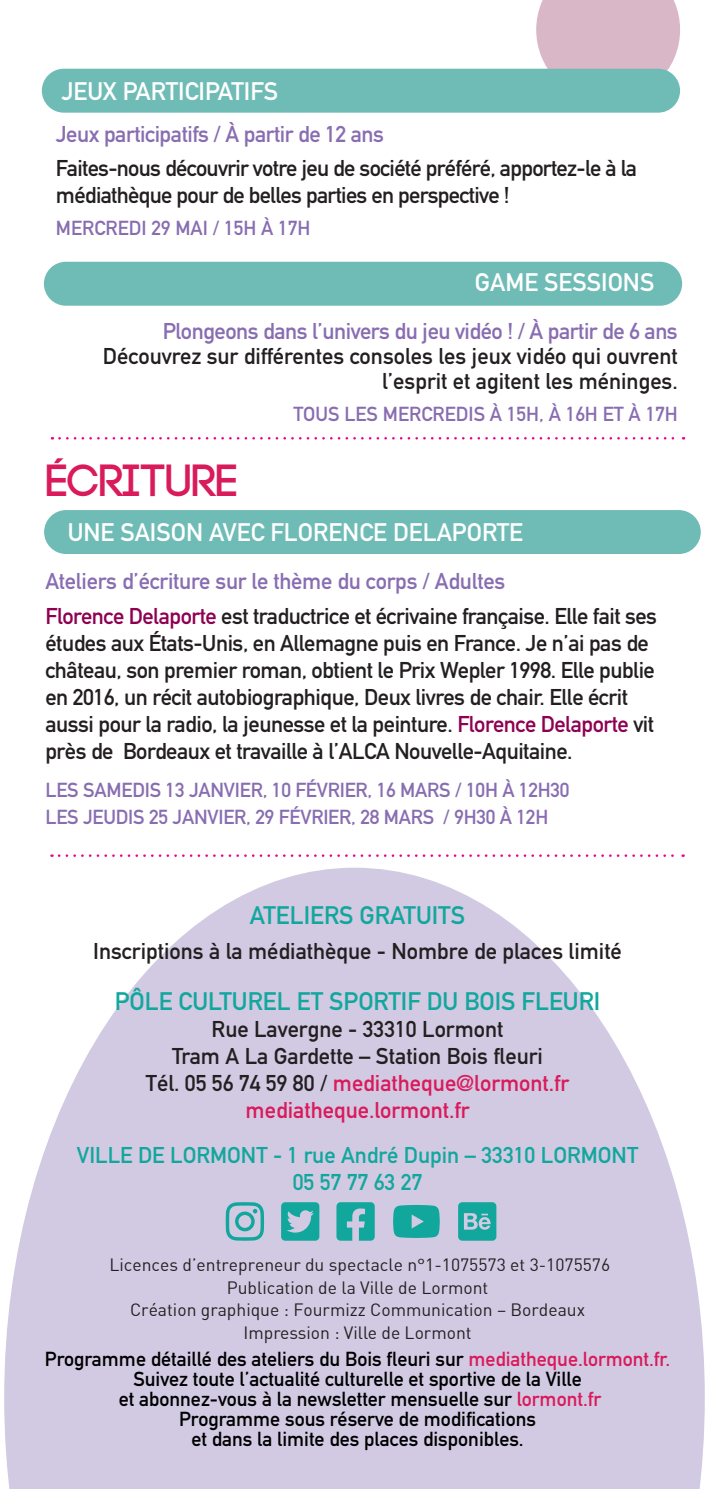
<style>
.page{position:relative;width:709px;height:1489px;background:#fff}
.page>*{position:absolute;margin:0;border:0;box-sizing:border-box;transform-origin:0 0}
.t1{font:700 45px "Code";color:#d91a5b}
.t2{font:700 25px "DIN Alternate";color:#fff}
.t3{font:700 25px "DIN Alternate";color:#12a79d}
.t4{font:700 22.5px/27px "DIN Alternate";letter-spacing:-.02em;color:#231f20}
.t5{font:700 22.5px/27px "DIN Alternate";color:#231f20;text-align:right}
.t6{font:700 22.5px "DIN Alternate";letter-spacing:-.02em;color:#886db1}
.t7{font:700 22.5px/27px "DIN Alternate";color:#12a79d;text-align:center}
.t8{font:700 20px/20px "DIN Alternate";color:#000;text-align:center}
.t9{font:700 20px/27.5px "DIN Alternate";letter-spacing:-.01em;color:#886db1}
.t10{font:17.5px/22.5px "DIN Pro";color:#231f20;text-align:center}
.s1{color:#886db1}
.s2{color:#8d0052}
.s3{color:#d91a5b}
</style>
<div class="page">
<div style="left:44px;top:262px;width:638px;height:44px;background:#6fbcb6;border-radius:22px"></div>
<div style="left:44px;top:510px;width:656px;height:44px;background:#6fbcb6;border-radius:22px"></div>
<svg style="left:536px;top:0;width:144px;height:102px;background:#dbbac9"></svg>
<svg style="left:4px;top:867px;width:700px;height:621px;fill:#d2cae3"></svg>
<svg style="left:226px;top:1202px;width:270px;height:38px;background:#6eb7be"></svg>
<svg style="left:59px;top:854px;width:624px;height:2px"></svg>
<div style="left:42px;top:69px;width:638px;height:44px;background:#6fbcb6;border-radius:22px"></div>
<svg style="left:59px;top:437px;width:625px;height:2px"></svg>
<p class="t2" style="left:62px;top:72px;width:218px">JEUX PARTICIPATIFS</p>
<p class="t6" style="left:56px;top:117px;width:329px">Jeux participatifs / À partir de 12 ans</p>
<p class="t4" style="left:56px;top:154px;width:582px">Faites-nous découvrir votre jeu de société préféré, apportez-le à la médiathèque pour de belles parties en perspective !</p>
<p class="t9" style="left:56px;top:213px;width:256px">MERCREDI 29 MAI / 15H À 17H</p>
<p class="t2" style="left:475px;top:263px;width:181px">GAME SESSIONS</p>
<p class="t6" style="left:163px;top:314px;width:516px">Plongeons dans l’univers du jeu vidéo ! / À partir de 6 ans</p>
<p class="t5" style="left:103px;top:342px;width:576px;line-height:25px">Découvrez sur différentes consoles les jeux vidéo qui ouvrent l’esprit et agitent les méninges.</p>
<p class="t9" style="left:294px;top:399px;width:385px">TOUS LES MERCREDIS À 15H, À 16H ET À 17H</p>
<h1 class="t1" style="left:47px;top:457px;width:192px">ÉCRITURE</h1>
<p class="t2" style="left:68px;top:513px;width:457px">UNE SAISON AVEC FLORENCE DELAPORTE</p>
<p class="t4" style="left:45px;top:562px;width:613px;line-height:35px"><span class="s1">Ateliers d’écriture sur le thème du corps / Adultes<br></span><span class="s2">Florence Delaporte</span> est traductrice et écrivaine française. Elle fait ses</p>
<p class="t4" style="left:45px;top:628px;width:611px">études aux États-Unis, en Allemagne puis en France. Je n’ai pas de château, son premier roman, obtient le Prix Wepler 1998. Elle publie en 2016, un récit autobiographique, Deux livres de chair. Elle écrit aussi pour la radio, la jeunesse et la peinture. <span class="s2">Florence Delaporte</span> vit près de Bordeaux et travaille à l’ALCA Nouvelle-Aquitaine.</p>
<p class="t9" style="left:45px;top:774px;width:525px">LES SAMEDIS 13 JANVIER, 10 FÉVRIER, 16 MARS / 10H À 12H30<br>LES JEUDIS 25 JANVIER, 29 FÉVRIER, 28 MARS / 9H30 À 12H</p>
<p class="t3" style="left:250px;top:896px;width:217px">ATELIERS GRATUITS</p>
<p class="t5" style="left:93px;top:935px;width:530px">Inscriptions à la médiathèque - Nombre de places limité</p>
<p class="t3" style="left:115px;top:982px;width:487px">PÔLE CULTUREL ET SPORTIF DU BOIS FLEURI</p>
<p class="t5" style="left:146px;top:1014px;width:425px;text-align:center">Rue Lavergne - 33310 Lormont<br>Tram A La Gardette – Station Bois fleuri<br>Tél. 05 56 74 59 80 / <span class="s3">mediatheque@lormont.fr mediatheque.lormont.fr</span></p>
<p class="t7" style="left:77px;top:1139px;width:563px">VILLE DE LORMONT - 1 rue André Dupin – 33310 LORMONT<br>05 57 77 63 27</p>
<p class="t10" style="left:109px;top:1253px;width:502px">Licences d’entrepreneur du spectacle n°1-1075573 et 3-1075576<br>Publication de la Ville de Lormont<br>Création graphique : Fourmizz Communication – Bordeaux Impression : Ville de Lormont</p>
<p class="t8" style="left:45px;top:1347px;width:627px">Programme détaillé des ateliers du Bois fleuri sur <span class="s3">mediatheque.lormont.fr.<br></span>Suivez toute l’actualité culturelle et sportive de la Ville<br>et abonnez-vous à la newsletter mensuelle sur <span class="s3">lormont.fr<br></span>Programme sous réserve de modifications<br>et dans la limite des places disponibles.</p>
</div>
